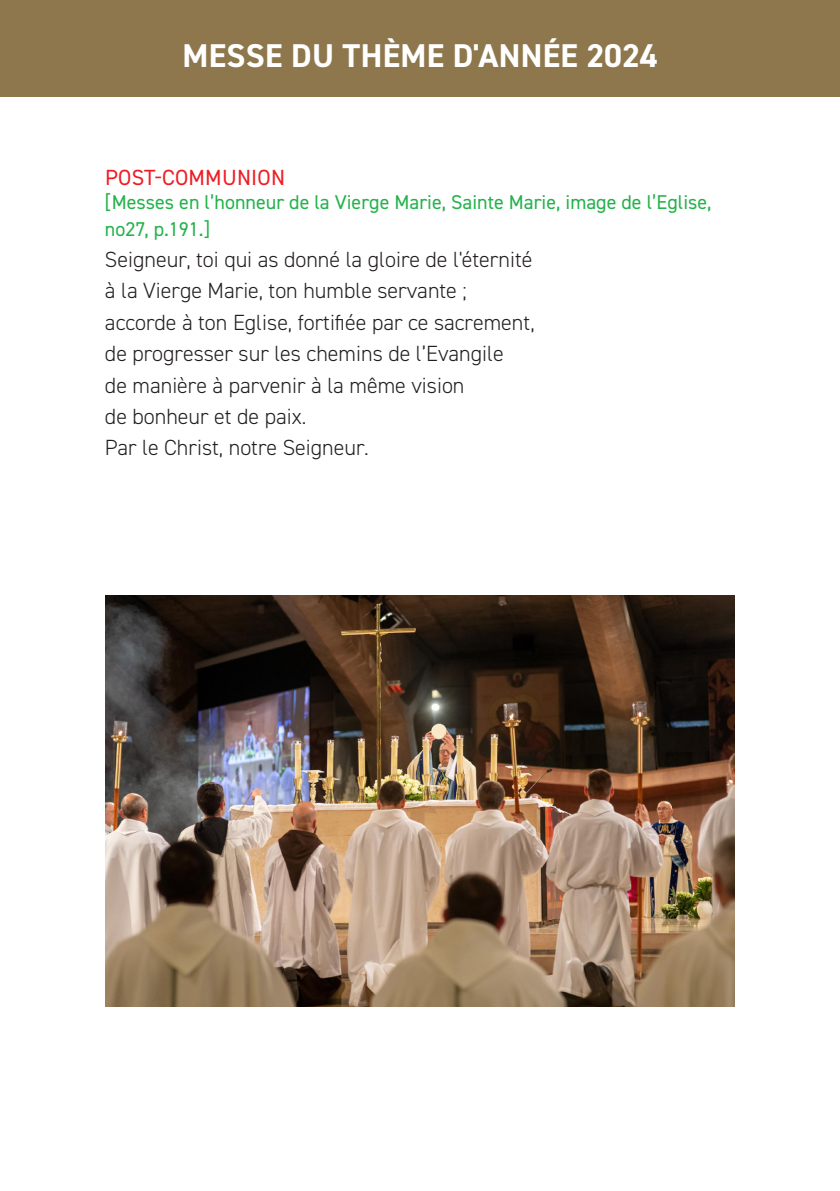
<style>
.page{position:relative;width:840px;height:1191px;background:#fff}
.page>*{position:absolute;margin:0;border:0;box-sizing:border-box;transform-origin:0 0}
.t1{font:700 33px "DIN2014";letter-spacing:.01em;color:#fff}
.t2{font:300 22px "DIN2014";color:#231f20}
.t3{font:22px "DIN2014";letter-spacing:.01em;color:#ee1d23}
.t4{font:20px/26.4px "DIN2014";color:#23b24b}
</style>
<div class="page">
<div style="left:0;top:0;width:839px;height:96px;background:#8e774d"></div>
<img style="left:105px;top:595px;width:629px;height:411px">
<p class="t1" style="left:182px;top:34px;width:476px">MESSE DU THÈME D'ANNÉE 2024</p>
<p class="t3" style="left:105px;top:164px;width:181px">POST-COMMUNION</p>
<p class="t4" style="left:105px;top:189px;width:607px">[Messes en l’honneur de la Vierge Marie, Sainte Marie, image de l’Eglise, no27, p.191.]</p>
<p class="t2" style="left:105px;top:246px;width:428px">Seigneur, toi qui as donné la gloire de l'éternité</p>
<p class="t2" style="left:105px;top:277px;width:363px">à la Vierge Marie, ton humble servante ;</p>
<p class="t2" style="left:105px;top:309px;width:431px">accorde à ton Eglise, fortifiée par ce sacrement,</p>
<p class="t2" style="left:105px;top:340px;width:400px">de progresser sur les chemins de l’Evangile</p>
<p class="t2" style="left:105px;top:371px;width:361px">de manière à parvenir à la même vision</p>
<p class="t2" style="left:105px;top:403px;width:203px">de bonheur et de paix.</p>
<p class="t2" style="left:105px;top:434px;width:265px">Par le Christ, notre Seigneur.</p>
</div>
